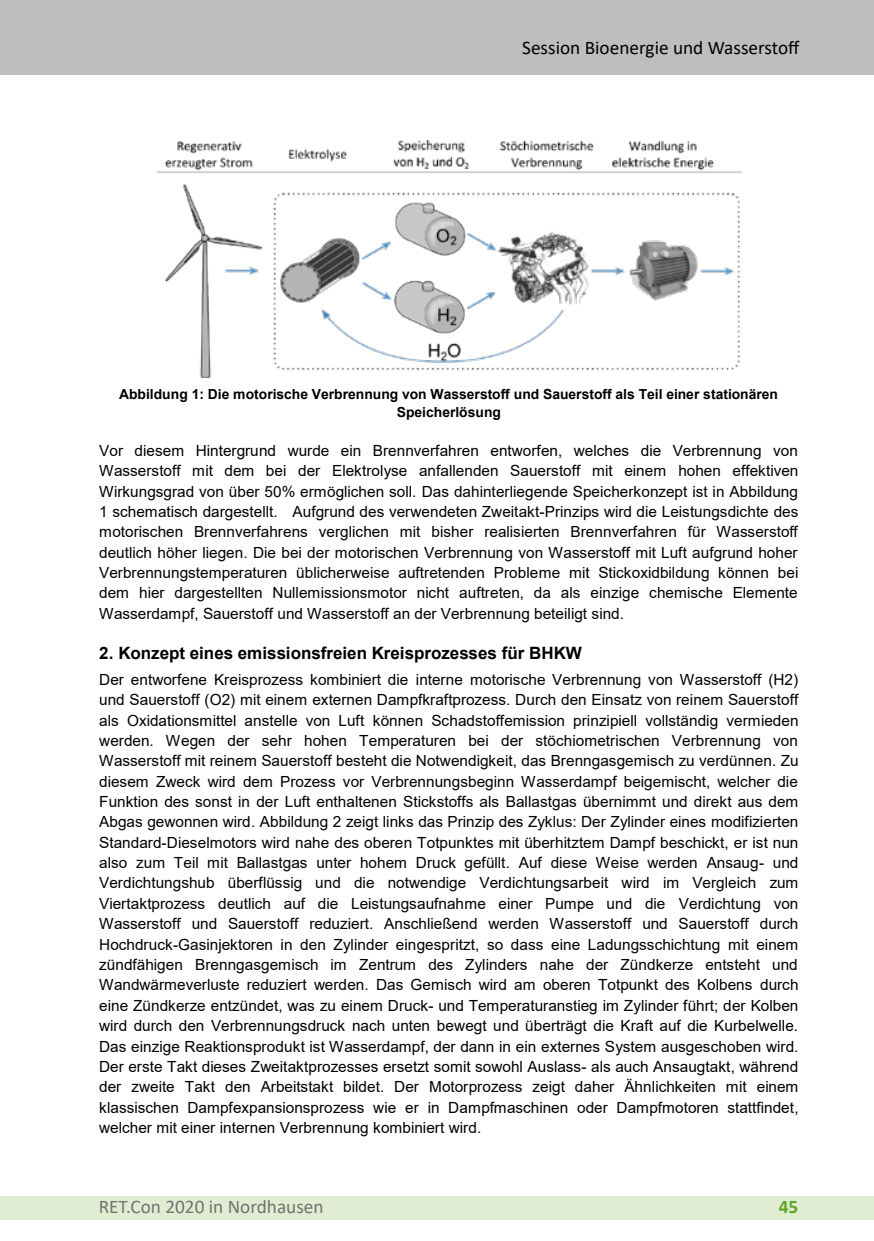
<style>
.page{position:relative;width:874px;height:1241px;background:#fff}
.page>*{position:absolute;margin:0;border:0;box-sizing:border-box;transform-origin:0 0}
.t1{font:19.25px "Calibri";color:#000}
.t2{font:19.25px "Calibri";color:#727271}
.t3{font:700 19.25px "Calibri";color:#5ea72b}
.t4{font:700 16.97px "Arial";color:#000}
.t5{font:15.4px/20.3px "Arial";color:#000;text-align:justify}
.t6{font:700 13.83px/18.2px "Arial";color:#000;text-align:center}
</style>
<div class="page">
<div style="left:0;top:1196px;width:873px;height:23px;background:#e1edd2"></div>
<div style="left:0;top:0;width:873px;height:74px;background:#bebebe"></div>
<img style="left:157px;top:140px;width:584px;height:238px">
<p class="t1" style="left:522px;top:34px;width:279px">Session Bioenergie und Wasserstoff</p>
<p class="t6" style="left:119px;top:385px;width:660px">Abbildung 1: Die motorische Verbrennung von Wasserstoff und Sauerstoff als Teil einer stationären<br>Speicherlösung</p>
<p class="t5" style="left:99px;top:440px;width:700px">Vor diesem Hintergrund wurde ein Brennverfahren entworfen, welches die Verbrennung von Wasserstoff mit dem bei der Elektrolyse anfallenden Sauerstoff mit einem hohen effektiven Wirkungsgrad von über 50% ermöglichen soll. Das dahinterliegende Speicherkonzept ist in Abbildung 1 schematisch dargestellt. Aufgrund des verwendeten Zweitakt-Prinzips wird die Leistungsdichte des motorischen Brennverfahrens verglichen mit bisher realisierten Brennverfahren für Wasserstoff deutlich höher liegen. Die bei der motorischen Verbrennung von Wasserstoff mit Luft aufgrund hoher Verbrennungstemperaturen üblicherweise auftretenden Probleme mit Stickoxidbildung können bei dem hier dargestellten Nullemissionsmotor nicht auftreten, da als einzige chemische Elemente Wasserdampf, Sauerstoff und Wasserstoff an der Verbrennung beteiligt sind.</p>
<p class="t4" style="left:99px;top:640px;width:484px">2. Konzept eines emissionsfreien Kreisprozesses für BHKW</p>
<p class="t5" style="left:99px;top:669px;width:700px">Der entworfene Kreisprozess kombiniert die interne motorische Verbrennung von Wasserstoff (H2) und Sauerstoff (O2) mit einem externen Dampfkraftprozess. Durch den Einsatz von reinem Sauerstoff als Oxidationsmittel anstelle von Luft können Schadstoffemission prinzipiell vollständig vermieden werden. Wegen der sehr hohen Temperaturen bei der stöchiometrischen Verbrennung von Wasserstoff mit reinem Sauerstoff besteht die Notwendigkeit, das Brenngasgemisch zu verdünnen. Zu diesem Zweck wird dem Prozess vor Verbrennungsbeginn Wasserdampf beigemischt, welcher die Funktion des sonst in der Luft enthaltenen Stickstoffs als Ballastgas übernimmt und direkt aus dem Abgas gewonnen wird. Abbildung 2 zeigt links das Prinzip des Zyklus: Der Zylinder eines modifizierten Standard-Dieselmotors wird nahe des oberen Totpunktes mit überhitztem Dampf beschickt, er ist nun also zum Teil mit Ballastgas unter hohem Druck gefüllt. Auf diese Weise werden Ansaug- und Verdichtungshub überflüssig und die notwendige Verdichtungsarbeit wird im Vergleich zum Viertaktprozess deutlich auf die Leistungsaufnahme einer Pumpe und die Verdichtung von Wasserstoff und Sauerstoff reduziert. Anschließend werden Wasserstoff und Sauerstoff durch Hochdruck-Gasinjektoren in den Zylinder eingespritzt, so dass eine Ladungsschichtung mit einem zündfähigen Brenngasgemisch im Zentrum des Zylinders nahe der Zündkerze entsteht und Wandwärmeverluste reduziert werden. Das Gemisch wird am oberen Totpunkt des Kolbens durch eine Zündkerze entzündet, was zu einem Druck- und Temperaturanstieg im Zylinder führt; der Kolben wird durch den Verbrennungsdruck nach unten bewegt und überträgt die Kraft auf die Kurbelwelle.<br>Das einzige Reaktionsprodukt ist Wasserdampf, der dann in ein externes System ausgeschoben wird.<br>Der erste Takt dieses Zweitaktprozesses ersetzt somit sowohl Auslass- als auch Ansaugtakt, während der zweite Takt den Arbeitstakt bildet. Der Motorprozess zeigt daher Ähnlichkeiten mit einem klassischen Dampfexpansionsprozess wie er in Dampfmaschinen oder Dampfmotoren stattfindet, welcher mit einer internen Verbrennung kombiniert wird.</p>
<p class="t2" style="left:99px;top:1193px;width:226px">RET.Con 2020 in Nordhausen</p>
<p class="t3" style="left:778px;top:1192px;width:21px">45</p>
</div>
